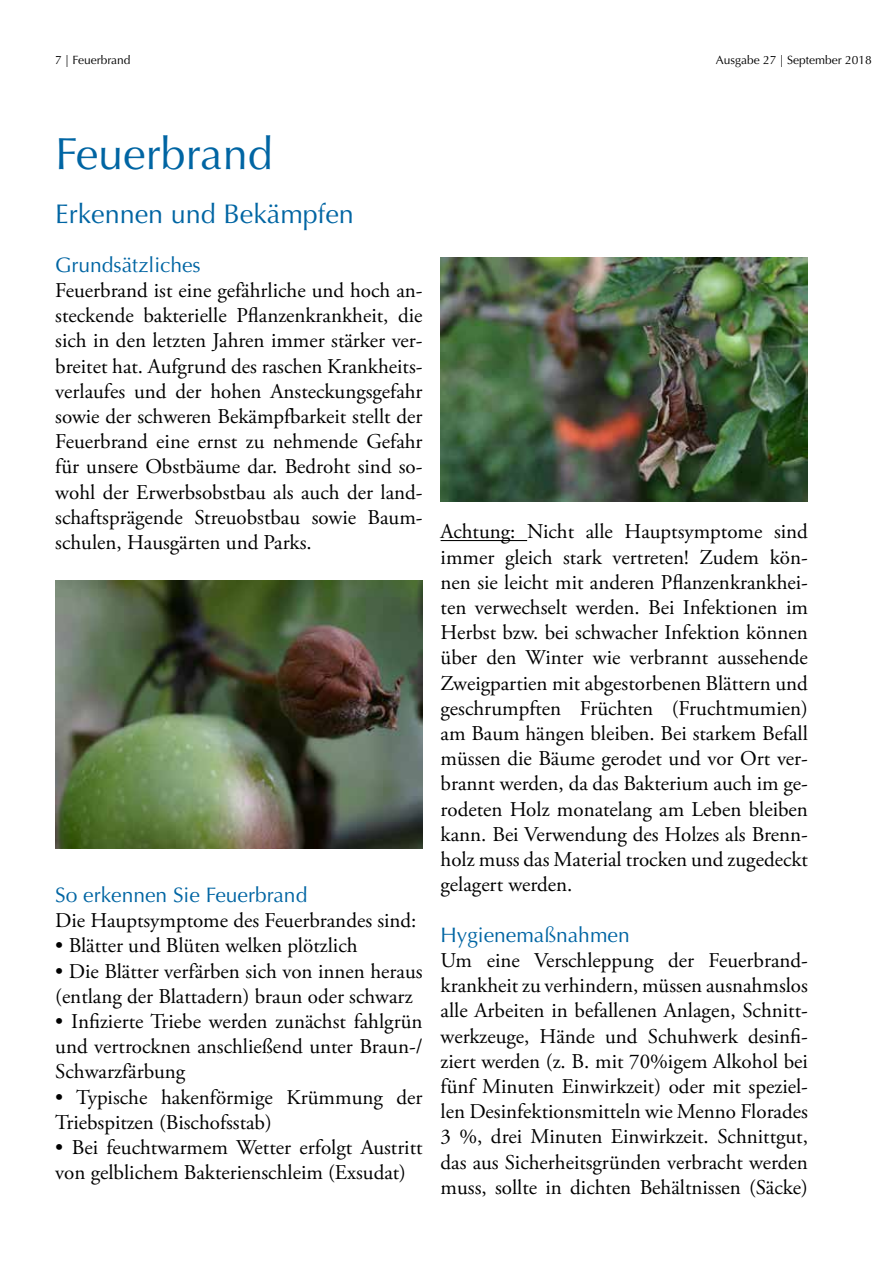
<style>
.page{position:relative;width:893px;height:1263px;background:#fff}
.page>*{position:absolute;margin:0;border:0;box-sizing:border-box;transform-origin:0 0}
.t1{font:45px "Optima LT Std";color:#0065a3}
.t2{font:27px "Optima LT Std";color:#0065a3}
.t3{font:21px/25.2px "Adobe Garamond Pro";color:#000;text-align:justify}
.t4{font:21px "Optima LT Std";color:#0065a3}
.t5{font:12px "Optima LT Std";color:#000}
</style>
<div class="page">
<hr style="left:441px;top:540px;width:86px;height:1px;background:#000">
<img style="left:55px;top:580px;width:368px;height:268px">
<img style="left:441px;top:257px;width:367px;height:245px">
<p class="t5" style="left:55px;top:53px;width:77px">7 | Feuerbrand</p>
<p class="t5" style="left:716px;top:53px;width:157px">Ausgabe 27 | September 2018</p>
<h1 class="t1" style="left:55px;top:128px;width:219px">Feuerbrand</h1>
<p class="t2" style="left:55px;top:198px;width:300px">Erkennen und Bekämpfen</p>
<p class="t4" style="left:55px;top:253px;width:147px">Grundsätzliches</p>
<p class="t3" style="left:55px;top:278px;width:369px">Feuerbrand ist eine gefährliche und hoch an&shy;steckende bakterielle Pflanzenkrankheit, die sich in den letzten Jahren immer stärker ver&shy;breitet hat. Aufgrund des raschen Krankheits&shy;verlaufes und der hohen Ansteckungsgefahr sowie der schweren Bekämpfbarkeit stellt der Feuerbrand eine ernst zu nehmende Gefahr für unsere Obstbäume dar. Bedroht sind so&shy;wohl der Erwerbsobstbau als auch der land&shy;schaftsprägende Streuobstbau sowie Baum&shy;schulen, Hausgärten und Parks.</p>
<p class="t4" style="left:55px;top:883px;width:254px">So erkennen Sie Feuerbrand</p>
<p class="t3" style="left:55px;top:908px;width:363px">Die Hauptsymptome des Feuerbrandes sind:</p>
<p class="t3" style="left:55px;top:934px;width:304px">• Blätter und Blüten welken plötzlich</p>
<p class="t3" style="left:55px;top:959px;width:369px">• Die Blätter verfärben sich von innen heraus (entlang der Blattadern) braun oder schwarz</p>
<p class="t3" style="left:55px;top:1009px;width:369px">• Infizierte Triebe werden zunächst fahlgrün und vertrocknen anschließend unter Braun-/ Schwarzfärbung</p>
<p class="t3" style="left:55px;top:1085px;width:369px">• Typische hakenförmige Krümmung der<br>Triebspitzen (Bischofsstab)</p>
<p class="t3" style="left:55px;top:1135px;width:369px">• Bei feuchtwarmem Wetter erfolgt Austritt von gelblichem Bakterienschleim (Exsudat)</p>
<p class="t3" style="left:441px;top:520px;width:369px">Achtung: Nicht alle Hauptsymptome sind immer gleich stark vertreten! Zudem kön&shy;nen sie leicht mit anderen Pflanzenkrankhei&shy;ten verwechselt werden. Bei Infektionen im Herbst bzw. bei schwacher Infektion können über den Winter wie verbrannt aussehende Zweigpartien mit abgestorbenen Blättern und geschrumpften Früchten (Fruchtmumien) am Baum hängen bleiben. Bei starkem Befall müssen die Bäume gerodet und vor Ort ver&shy;brannt werden, da das Bakterium auch im ge&shy;rodeten Holz monatelang am Leben bleiben kann. Bei Verwendung des Holzes als Brenn&shy;holz muss das Material trocken und zugedeckt gelagert werden.</p>
<p class="t4" style="left:441px;top:922px;width:191px">Hygienemaßnahmen</p>
<p class="t3" style="left:441px;top:948px;width:369px">Um eine Verschleppung der Feuerbrand&shy;krankheit zu verhindern, müssen ausnahmslos alle Arbeiten in befallenen Anlagen, Schnitt&shy;werkzeuge, Hände und Schuhwerk desinfi&shy;ziert werden (z. B. mit 70%igem Alkohol bei fünf Minuten Einwirkzeit) oder mit speziel&shy;len Desinfektionsmitteln wie Menno Florades 3 %, drei Minuten Einwirkzeit. Schnittgut, das aus Sicherheitsgründen verbracht werden muss, sollte in dichten Behältnissen (Säcke)</p>
</div>
